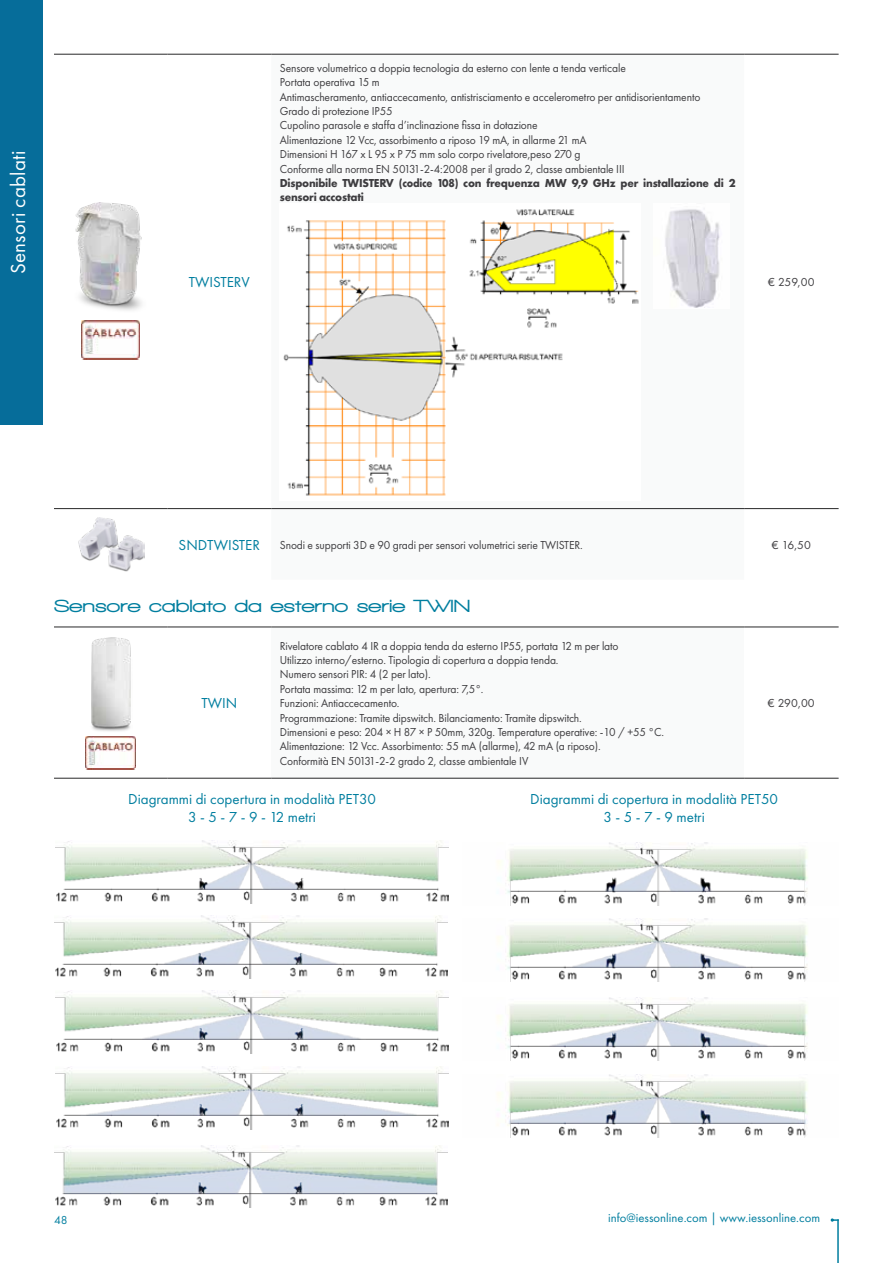
<style>
.page{position:relative;width:893px;height:1263px;background:#fff}
.page>*{position:absolute;margin:0;border:0;box-sizing:border-box;transform-origin:0 0}
.t1{font:21px "Futura PT";letter-spacing:.01em;color:#fff}
.t2{font:900 18px "Walkway Expand";color:#007e9f}
.t3{font:15px/18px "Futura PT";color:#007e9f;text-align:center}
.t4{font:12.75px "Futura PT";color:#007e9f}
.t5{font:12px/14.4px "Futura PT";letter-spacing:-.01em;color:#3e3d40;scale:.96 1}
.t6{font:700 12px/14.4px "Futura PT";letter-spacing:-.02em;color:#3e3d40;scale:.96 1}
.t7{font:12px "Futura PT";letter-spacing:-.01em;color:#3e3d40}
.t8{font:12px "Futura PT";color:#007e9f}
</style>
<div class="page">
<hr style="left:837px;top:1219px;width:2px;height:44px;background:#007e9f">
<svg style="left:831px;top:1218px;width:8px;height:4px"></svg>
<div style="left:0;top:0;width:43px;height:425px;background:#066d9a"></div>
<hr style="left:54px;top:54px;width:113px;height:1px;background:#282829">
<hr style="left:167px;top:54px;width:104px;height:1px;background:#282829">
<hr style="left:54px;top:508px;width:113px;height:1px;background:#282829">
<hr style="left:167px;top:508px;width:104px;height:1px;background:#282829">
<hr style="left:271px;top:54px;width:473px;height:1px;background:#282829">
<hr style="left:271px;top:508px;width:473px;height:1px;background:#282829">
<hr style="left:744px;top:54px;width:95px;height:1px;background:#282829">
<hr style="left:744px;top:508px;width:95px;height:1px;background:#282829">
<img style="left:75px;top:203px;width:67px;height:108px">
<img style="left:82px;top:320px;width:58px;height:40px">
<img style="left:665px;top:209px;width:55px;height:99px">
<img style="left:283px;top:209px;width:356px;height:287px">
<img style="left:78px;top:517px;width:66px;height:54px">
<div style="left:271px;top:627px;width:473px;height:151px;background:#f9fafa"></div>
<hr style="left:54px;top:627px;width:113px;height:1px;background:#282829">
<hr style="left:167px;top:627px;width:104px;height:1px;background:#282829">
<hr style="left:54px;top:778px;width:113px;height:1px;background:#282829">
<hr style="left:167px;top:778px;width:104px;height:1px;background:#282829">
<hr style="left:271px;top:627px;width:473px;height:1px;background:#282829">
<hr style="left:271px;top:778px;width:473px;height:1px;background:#282829">
<hr style="left:744px;top:627px;width:95px;height:1px;background:#282829">
<hr style="left:744px;top:778px;width:95px;height:1px;background:#282829">
<img style="left:91px;top:638px;width:40px;height:93px">
<img style="left:86px;top:736px;width:49px;height:34px">
<img style="left:55px;top:840px;width:394px;height:63px">
<img style="left:54px;top:915px;width:394px;height:63px">
<img style="left:55px;top:991px;width:394px;height:63px">
<img style="left:55px;top:1066px;width:394px;height:63px">
<img style="left:54px;top:1145px;width:394px;height:63px">
<img style="left:497px;top:843px;width:311px;height:63px">
<img style="left:497px;top:918px;width:311px;height:63px">
<img style="left:497px;top:997px;width:311px;height:63px">
<img style="left:497px;top:1075px;width:311px;height:63px">
<h1 class="t1" style="left:6px;top:274px;width:125px;rotate:-90deg">Sensori cablati</h1>
<p class="t3" style="left:189px;top:273px;width:63px">TWISTERV</p>
<p class="t5" style="left:280px;top:61px;width:440px">Sensore volumetrico a doppia tecnologia da esterno con lente a tenda verticale<br>Portata operativa 15 m<br>Antimascheramento, antiaccecamento, antistrisciamento e accelerometro per antidisorientamento Grado di protezione IP55<br>Cupolino parasole e staffa d’inclinazione fissa in dotazione<br>Alimentazione 12 Vcc, assorbimento a riposo 19 mA, in allarme 21 mA<br>Dimensioni H 167 x L 95 x P 75 mm solo corpo rivelatore,peso 270 g<br>Conforme alla norma EN 50131-2-4:2008 per il grado 2, classe ambientale III</p>
<p class="t6" style="left:280px;top:176px;width:476px">Disponibile TWISTERV (codice 108) con frequenza MW 9,9 GHz per installazione di 2 sensori accostati</p>
<p class="t7" style="left:768px;top:275px;width:48px">€ 259,00</p>
<p class="t3" style="left:179px;top:536px;width:83px">SNDTWISTER</p>
<p class="t5" style="left:280px;top:537px;width:317px">Snodi e supporti 3D e 90 gradi per sensori volumetrici serie TWISTER.</p>
<p class="t7" style="left:772px;top:538px;width:41px">€ 16,50</p>
<h2 class="t2" style="left:54px;top:596px;width:418px">Sensore cablato da esterno serie TWIN</h2>
<p class="t3" style="left:201px;top:694px;width:37px">TWIN</p>
<p class="t5" style="left:280px;top:638px;width:402px">Rivelatore cablato 4 IR a doppia tenda da esterno IP55, portata 12 m per lato<br>Utilizzo interno/esterno. Tipologia di copertura a doppia tenda.<br>Numero sensori PIR: 4 (2 per lato).<br>Portata massima: 12 m per lato, apertura: 7,5°.<br>Funzioni: Antiaccecamento.<br>Programmazione: Tramite dipswitch. Bilanciamento: Tramite dipswitch.<br>Dimensioni e peso: 204 × H 87 × P 50mm, 320g. Temperature operative: -10 / +55 °C.<br>Alimentazione: 12 Vcc. Assorbimento: 55 mA (allarme), 42 mA (a riposo).<br>Conformità EN 50131-2-2 grado 2, classe ambientale IV</p>
<p class="t7" style="left:768px;top:696px;width:48px">€ 290,00</p>
<p class="t3" style="left:128px;top:790px;width:249px">Diagrammi di copertura in modalità PET30<br>3 - 5 - 7 - 9 - 12 metri</p>
<p class="t3" style="left:530px;top:790px;width:249px">Diagrammi di copertura in modalità PET50<br>3 - 5 - 7 - 9 metri</p>
<p class="t8" style="left:54px;top:1212px;width:15px">48</p>
<p class="t4" style="left:608px;top:1210px;width:214px">info@iessonline.com | www.iessonline.com</p>
</div>
